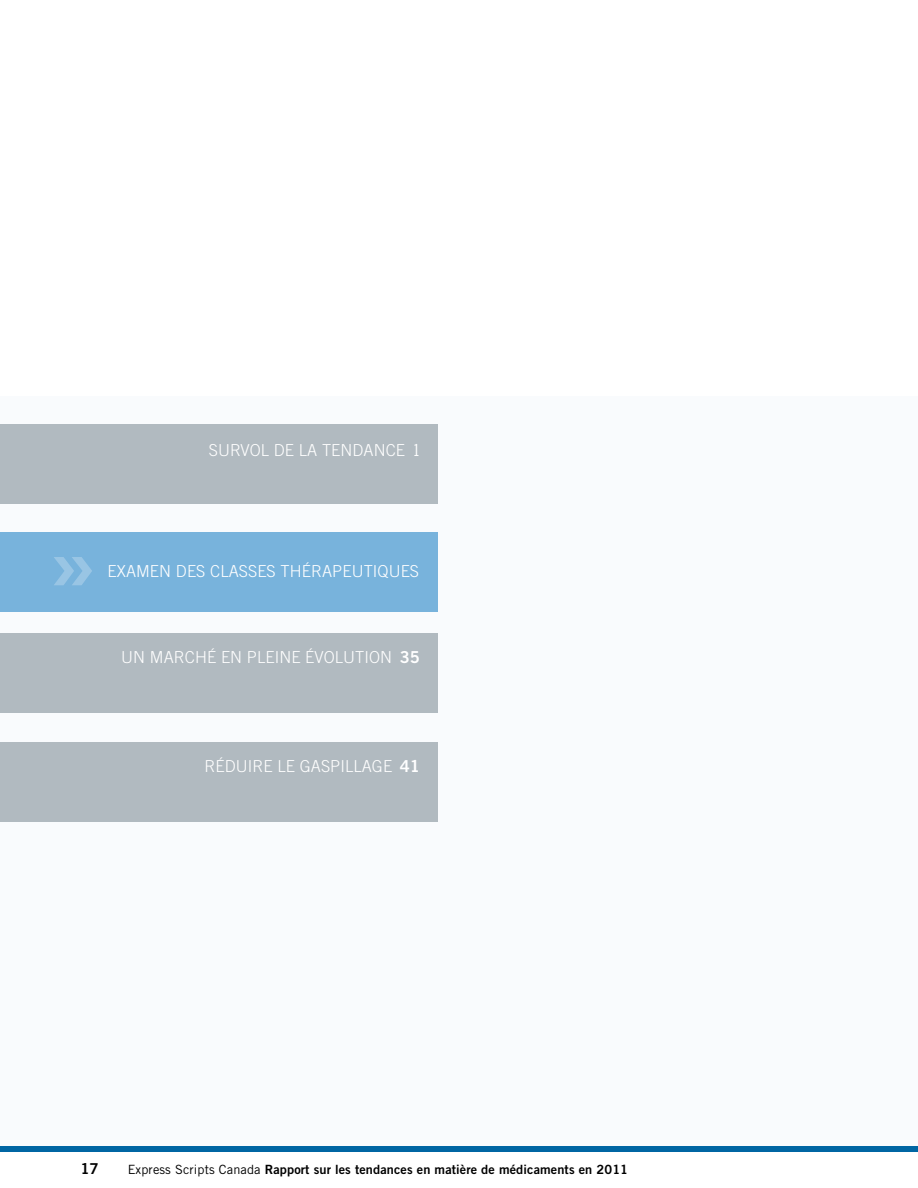
<style>
.page{position:relative;width:918px;height:1188px;background:#fff}
.page>*{position:absolute;margin:0;border:0;box-sizing:border-box;transform-origin:0 0}
.t1{font:88.5px "Trade Gothic Bold Two";color:#fff}
.t2{font:300 16.5px "Trade Gothic";letter-spacing:.005em;color:#fff}
.t3{font:15px "Trade Gothic Bold Two";color:#000}
.t4{font:12.75px "Trade Gothic Bold Two";letter-spacing:.01em;color:#000}
.s1{font-family:"Trade Gothic Cond Eighteen";font-weight:400}
.s2{font-family:"Trade Gothic Bold Two";font-weight:400}
.s3{font-family:"Trade Gothic"}
</style>
<div class="page">
<div style="left:0;top:1146px;width:918px;height:6px;background:#0066a3"></div>
<div style="left:0;top:396px;width:918px;height:750px;background:#f9fbfd"></div>
<div style="left:0;top:424px;width:437px;height:80px;background:#b1bac0"></div>
<div style="left:0;top:532px;width:437px;height:80px;background:#78b3dc"></div>
<div style="left:0;top:742px;width:437px;height:80px;background:#b1bac0"></div>
<div style="left:0;top:633px;width:437px;height:80px;background:#b1bac0"></div>
<p class="t2" style="left:209px;top:440px;width:213px">SURVOL DE LA TENDANCE <span class="s1">1</span></p>
<h1 class="t1" style="left:48px;top:508px;width:51px">»</h1>
<p class="t2" style="left:107px;top:561px;width:142px">EXAMEN DES CLASSES</p>
<p class="t2" style="left:281px;top:561px;width:130px">THÉRAPEUTIQUES</p>
<p class="t2" style="left:121px;top:647px;width:300px">U N MARCHÉ EN PLEINE ÉVOLUTION <span class="s2">35</span></p>
<p class="t2" style="left:267px;top:647px;width:20px">SECTION</p>
<p class="t2" style="left:338px;top:647px;width:84px">3 TITLE <span class="s2">12</span></p>
<p class="t2" style="left:204px;top:756px;width:217px">RÉDUIRE LE GASPILLAGE <span class="s2">41</span></p>
<p class="t3" style="left:80px;top:1160px;width:20px">17</p>
<p class="t4" style="left:128px;top:1161px;width:502px"><span class="s3">Express Scripts Canada</span> Rapport sur les tendances en matière de médicaments en 2011</p>
</div>
